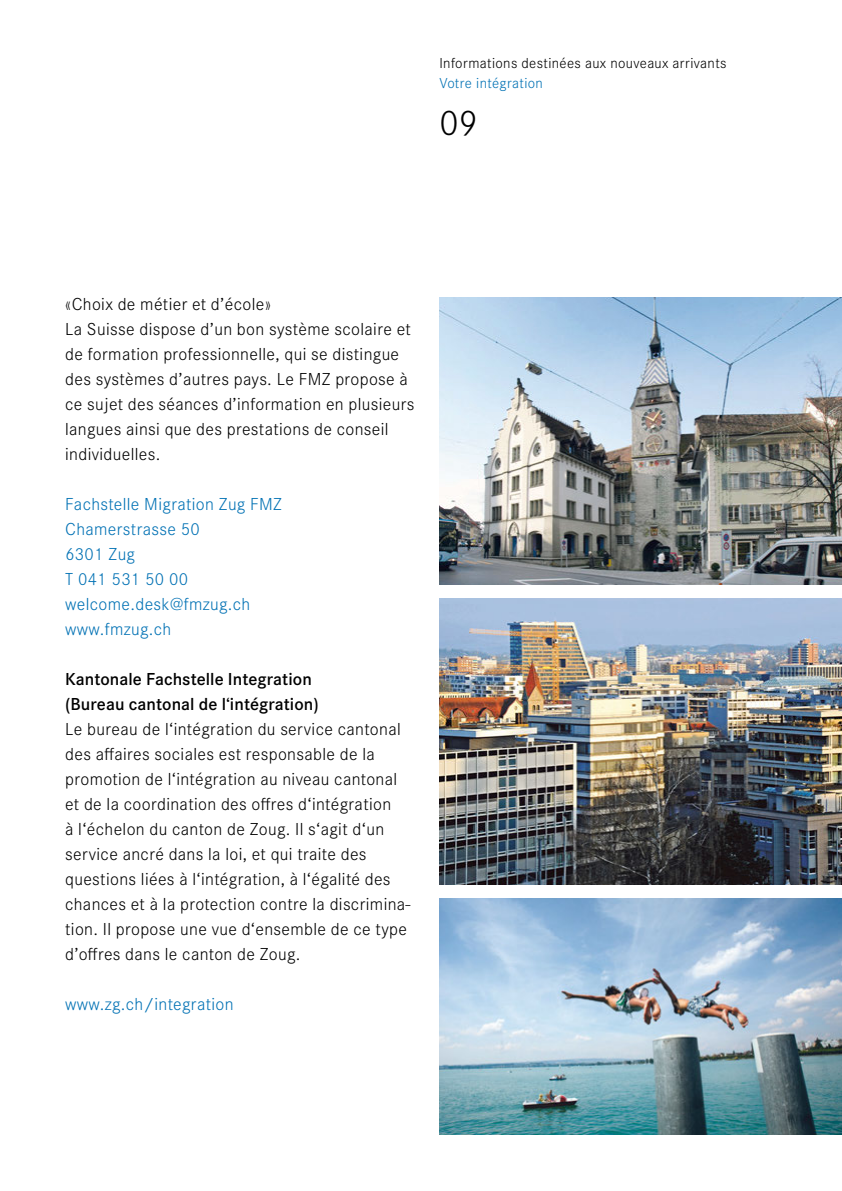
<style>
.page{position:relative;width:842px;height:1191px;background:#fff}
.page>*{position:absolute;margin:0;border:0;box-sizing:border-box;transform-origin:0 0}
.t1{font:300 37px "Corporate S";color:#000}
.t2{font:300 18px/25px "Corporate S";letter-spacing:.02em;color:#000}
.t3{font:300 18px/25px "Corporate S";letter-spacing:.02em;color:#0071b4}
.t4{font:600 18px/25px "Corporate S";letter-spacing:.005em;color:#000}
.t5{font:300 15px "Corporate S";letter-spacing:.025em;color:#000}
.t6{font:300 15px "Corporate S";letter-spacing:.025em;color:#0071b4}
</style>
<div class="page">
<img style="left:439px;top:298px;width:403px;height:287px">
<img style="left:439px;top:899px;width:403px;height:236px">
<img style="left:439px;top:598px;width:403px;height:287px">
<p class="t5" style="left:439px;top:53px;width:289px">Informations destinées aux nouveaux arrivants</p>
<p class="t6" style="left:439px;top:73px;width:105px">Votre intégration</p>
<h1 class="t1" style="left:439px;top:98px;width:41px">09</h1>
<p class="t2" style="left:65px;top:290px;width:351px">«Choix de métier et d’école»<br>La Suisse dispose d’un bon système scolaire et de formation professionnelle, qui se distingue des systèmes d’autres pays. Le FMZ propose à ce sujet des séances d’information en plusieurs langues ainsi que des prestations de conseil individuelles.</p>
<p class="t3" style="left:65px;top:490px;width:218px">Fachstelle Migration Zug FMZ<br>Chamerstrasse 50<br>6301 Zug<br>T 041 531 50 00 welcome.desk@fmzug.ch www.fmzug.ch</p>
<p class="t4" style="left:65px;top:666px;width:255px">Kantonale Fachstelle Integration (Bureau cantonal de l‘intégration)</p>
<p class="t2" style="left:65px;top:715px;width:347px">Le bureau de l‘intégration du service cantonal des affaires sociales est responsable de la promotion de l‘intégration au niveau cantonal et de la coordination des offres d‘intégration<br>à l‘échelon du canton de Zoug. Il s‘agit d‘un service ancré dans la loi, et qui traite des questions liées à l‘intégration, à l‘égalité des chances et à la protection contre la discrimina&shy;tion. Il propose une vue d‘ensemble de ce type d’offres dans le canton de Zoug.</p>
<p class="t3" style="left:65px;top:991px;width:170px">www.zg.ch/integration</p>
</div>
